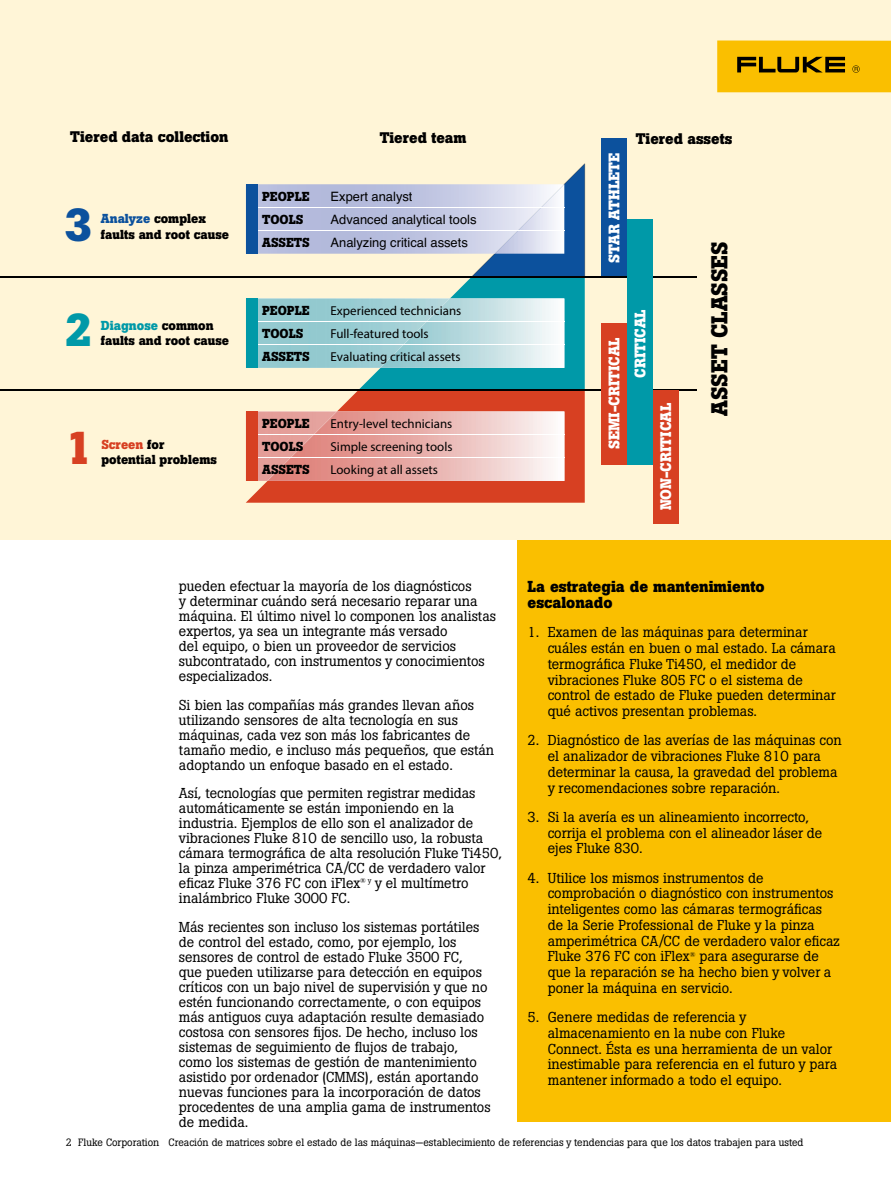
<style>
.page{position:relative;width:891px;height:1188px;background:#fff}
.page>*{position:absolute;margin:0;border:0;box-sizing:border-box;transform-origin:0 0}
.t1{font:700 45.6px "Boton Pro";color:#d74022}
.t2{font:700 45.6px "Boton Pro";color:#0099a8}
.t3{font:700 45.6px "Boton Pro";color:#0c519d}
.t4{font:700 22.8px "Boton Pro";color:#000}
.t5{font:700 15.75px/15.8px "Boton Pro";color:#000}
.t6{font:700 15.15px "Boton Pro";color:#fff}
.t7{font:700 15.15px "Boton Pro";color:#000}
.t8{font:14.25px/15px "Boton Pro";color:#000}
.t9{font:700 12.9px/15.1px "Boton Pro";color:#000}
.t10{font:12.9px "Myriad Pro";color:#000}
.t11{font:12.9px "Helvetica";color:#000}
.t12{font:700 12.9px "Boton Pro";color:#d74022}
.t13{font:10.5px "Boton Pro";color:#000}
.s1{color:#0c519d}
.s2{color:#0099a8}
.s3{color:#000}
</style>
<div class="page">
<div style="left:0;top:0;width:891px;height:540px;background:#fff5d7"></div>
<div style="left:518px;top:540px;width:373px;height:582px;background:#fabf00"></div>
<div style="left:601px;top:139px;width:26px;height:137px;background:#0c519d"></div>
<svg style="left:246px;top:164px;width:339px;height:339px"></svg>
<img style="left:257px;top:184px;width:238px;height:70px">
<img style="left:495px;top:184px;width:69px;height:70px">
<hr style="left:246px;top:230px;width:318px;height:1px;background:#fff">
<hr style="left:246px;top:207px;width:318px;height:1px;background:#fff">
<div style="left:246px;top:184px;width:11px;height:70px;background:#0c519d"></div>
<div style="left:257px;top:298px;width:123px;height:70px;background:#94cad0"></div>
<img style="left:380px;top:298px;width:184px;height:70px">
<hr style="left:246px;top:344px;width:318px;height:1px;background:#fff">
<hr style="left:246px;top:321px;width:318px;height:1px;background:#fff">
<div style="left:246px;top:298px;width:11px;height:70px;background:#0099a8"></div>
<img style="left:257px;top:411px;width:11px;height:70px">
<img style="left:268px;top:411px;width:296px;height:70px">
<svg style="left:246px;top:458px;width:318px;height:1px"></svg>
<hr style="left:246px;top:457px;width:318px;height:1px;background:#fff">
<hr style="left:246px;top:434px;width:318px;height:1px;background:#fff">
<div style="left:246px;top:411px;width:11px;height:70px;background:#d74022"></div>
<hr style="left:0;top:276px;width:697px;height:1px;background:#000">
<hr style="left:0;top:389px;width:697px;height:1px;background:#000">
<div style="left:601px;top:323px;width:26px;height:141px;background:#d74022"></div>
<div style="left:627px;top:219px;width:26px;height:245px;background:#0099a8"></div>
<div style="left:653px;top:390px;width:26px;height:134px;background:#d74022"></div>
<div style="left:717px;top:40px;width:174px;height:52px;background:#fabf00"></div>
<svg style="left:737px;top:57px;width:108px;height:15px"></svg>
<svg style="left:852px;top:65px;width:8px;height:8px"></svg>
<p class="t7" style="left:70px;top:127px;width:160px">Tiered data collection</p>
<p class="t7" style="left:380px;top:128px;width:88px">Tiered team</p>
<h1 class="t3" style="left:64px;top:195px;width:30px">3</h1>
<p class="t9" style="left:101px;top:211px;width:130px"><span class="s1">Analyze</span> complex faults and root cause</p>
<h1 class="t2" style="left:64px;top:300px;width:30px">2</h1>
<p class="t9" style="left:101px;top:317px;width:130px"><span class="s2">Diagnose</span> common faults and root cause</p>
<h1 class="t1" style="left:64px;top:419px;width:30px">1</h1>
<p class="t12" style="left:101px;top:436px;width:65px">Screen <span class="s3">for</span></p>
<p class="t9" style="left:101px;top:452px;width:117px">potential problems</p>
<p class="t9" style="left:262px;top:189px;width:49px">PEOPLE</p>
<p class="t11" style="left:331px;top:186px;width:83px">Expert analyst</p>
<p class="t9" style="left:262px;top:212px;width:43px">TOOLS</p>
<p class="t11" style="left:331px;top:209px;width:147px">Advanced analytical tools</p>
<p class="t9" style="left:262px;top:234px;width:49px">ASSETS</p>
<p class="t11" style="left:331px;top:232px;width:139px">Analyzing critical assets</p>
<p class="t9" style="left:262px;top:303px;width:49px">PEOPLE</p>
<p class="t10" style="left:331px;top:303px;width:132px">Experienced technicians</p>
<p class="t9" style="left:262px;top:326px;width:43px">TOOLS</p>
<p class="t10" style="left:331px;top:326px;width:100px">Full-featured tools</p>
<p class="t9" style="left:262px;top:349px;width:49px">ASSETS</p>
<p class="t10" style="left:331px;top:348px;width:132px">Evaluating critical assets</p>
<p class="t9" style="left:262px;top:416px;width:49px">PEOPLE</p>
<p class="t10" style="left:331px;top:416px;width:123px">Entry-level technicians</p>
<p class="t9" style="left:262px;top:439px;width:43px">TOOLS</p>
<p class="t10" style="left:331px;top:439px;width:123px">Simple screening tools</p>
<p class="t9" style="left:262px;top:462px;width:49px">ASSETS</p>
<p class="t10" style="left:331px;top:462px;width:109px">Looking at all assets</p>
<p class="t6" style="left:604px;top:263px;width:111px;rotate:-90deg">STAR ATHLETE</p>
<p class="t6" style="left:604px;top:449px;width:113px;rotate:-90deg">SEMI-CRITICAL</p>
<p class="t7" style="left:636px;top:129px;width:98px">Tiered assets</p>
<p class="t6" style="left:630px;top:378px;width:70px;rotate:-90deg">CRITICAL</p>
<p class="t6" style="left:656px;top:510px;width:109px;rotate:-90deg">NON-CRITICAL</p>
<h2 class="t4" style="left:705px;top:416px;width:175px;rotate:-90deg">ASSET CLASSES</h2>
<p class="t8" style="left:179px;top:579px;width:319px">pueden efectuar la mayoría de los diagnósticos<br>y determinar cuándo será necesario reparar una máquina. El último nivel lo componen los analistas expertos, ya sea un integrante más versado<br>del equipo, o bien un proveedor de servicios subcontratado, con instrumentos y conocimientos especializados.</p>
<p class="t8" style="left:179px;top:697px;width:317px">Si bien las compañías más grandes llevan años utilizando sensores de alta tecnología en sus máquinas, cada vez son más los fabricantes de tamaño medio, e incluso más pequeños, que están adoptando un enfoque basado en el estado.</p>
<p class="t8" style="left:179px;top:786px;width:325px">Así, tecnologías que permiten registrar medidas automáticamente se están imponiendo en la industria. Ejemplos de ello son el analizador de vibraciones Fluke 810 de sencillo uso, la robusta cámara termográfica de alta resolución Fluke Ti450, la pinza amperimétrica CA/CC de verdadero valor eficaz Fluke 376 FC con iFlex<sup>®</sup> <sup>y</sup> y el multímetro inalámbrico Fluke 3000 FC.</p>
<p class="t8" style="left:179px;top:919px;width:313px">Más recientes son incluso los sistemas portátiles de control del estado, como, por ejemplo, los sensores de control de estado Fluke 3500 FC,<br>que pueden utilizarse para detección en equipos críticos con un bajo nivel de supervisión y que no estén funcionando correctamente, o con equipos más antiguos cuya adaptación resulte demasiado costosa con sensores fijos. De hecho, incluso los sistemas de seguimiento de flujos de trabajo, como los sistemas de gestión de mantenimiento asistido por ordenador (CMMS), están aportando nuevas funciones para la incorporación de datos procedentes de una amplia gama de instrumentos de medida.</p>
<p class="t5" style="left:528px;top:579px;width:239px">La estrategia de mantenimiento escalonado</p>
<p class="t8" style="left:548px;top:624px;width:290px;line-height:15.8px;text-indent:-20px">1. Examen de las máquinas para determinar cuáles están en buen o mal estado. La cámara termográfica Fluke Ti450, el medidor de vibraciones Fluke 805 FC o el sistema de control de estado de Fluke pueden determinar qué activos presentan problemas.</p>
<p class="t8" style="left:548px;top:732px;width:296px;line-height:15.8px;text-indent:-20px">2. Diagnóstico de las averías de las máquinas con el analizador de vibraciones Fluke 810 para determinar la causa, la gravedad del problema y recomendaciones sobre reparación.</p>
<p class="t8" style="left:548px;top:809px;width:276px;line-height:15.8px;text-indent:-20px">3. Si la avería es un alineamiento incorrecto, corrija el problema con el alineador láser de ejes Fluke 830.</p>
<p class="t8" style="left:548px;top:870px;width:294px;line-height:15.8px;text-indent:-20px">4. Utilice los mismos instrumentos de comprobación o diagnóstico con instrumentos inteligentes como las cámaras termográficas de la Serie Professional de Fluke y la pinza amperimétrica CA/CC de verdadero valor eficaz Fluke 376 FC con iFlex<sup>®</sup> para asegurarse de que la reparación se ha hecho bien y volver a poner la máquina en servicio.</p>
<p class="t8" style="left:548px;top:1009px;width:291px;line-height:15.8px;text-indent:-20px">5. Genere medidas de referencia y almacenamiento en la nube con Fluke Connect. Ésta es una herramienta de un valor inestimable para referencia en el futuro y para mantener informado a todo el equipo.</p>
<p class="t13" style="left:66px;top:1136px;width:739px">2 Fluke Corporation Creación de matrices sobre el estado de las máquinas—establecimiento de referencias y tendencias para que los datos trabajen para usted</p>
</div>
